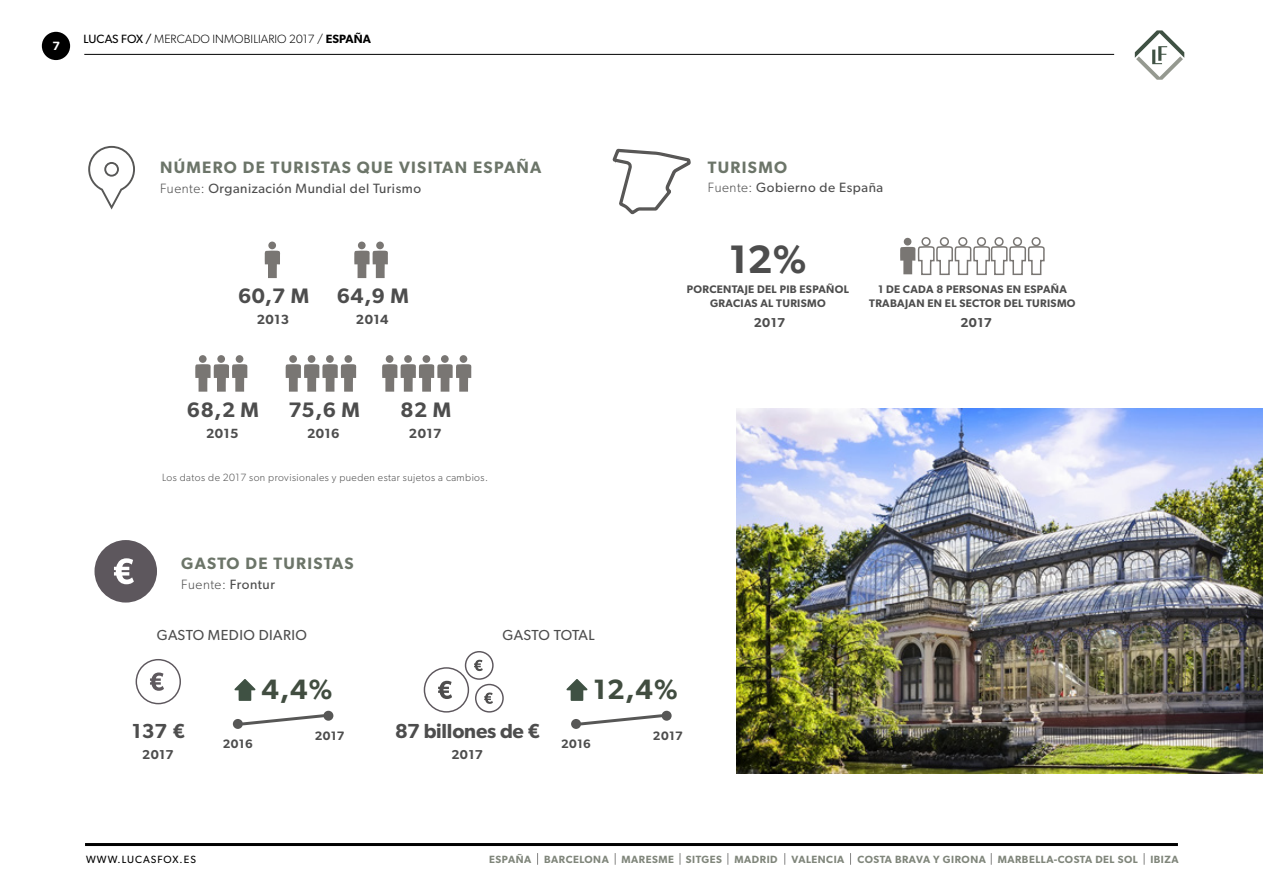
<style>
.page{position:relative;width:1263px;height:893px;background:#fff}
.page>*{position:absolute;margin:0;border:0;box-sizing:border-box;transform-origin:0 0}
.t1{font:600 39.75px "Gibson";color:#4d4d4d}
.t2{font:600 28.05px "Gibson";color:#414d40}
.t3{font:600 21px "Gibson";letter-spacing:.03em;color:#4d4d4d}
.t4{font:600 20.4px "Gibson";letter-spacing:-.01em;color:#4d4d4d}
.t5{font:600 16.5px "Gibson";letter-spacing:.08em;color:#6c7569}
.t6{font:14.55px "Gibson";letter-spacing:.03em;color:#4d4d4d}
.t7{font:14.55px "Gibson";letter-spacing:-.005em;color:#4d4d4d}
.t8{font:13.5px "Gibson";letter-spacing:.04em;color:#4d4d4d}
.t9{font:300 13.5px "Gibson";letter-spacing:.04em;color:#4d4d4d}
.t10{font:600 13.35px "Gibson";letter-spacing:.03em;color:#4d4d4d}
.t11{font:600 12.9px "Gibson";letter-spacing:.03em;color:#4d4d4d}
.t12{font:600 12.3px "Gibson";letter-spacing:.03em;color:#4d4d4d}
.t13{font:300 12px "Gibson";letter-spacing:.005em;color:#000}
.t14{font:600 12px "Gibson";color:#fff}
.t15{font:600 10.95px/14.2px "Gibson";letter-spacing:.03em;color:#4d4d4d;text-align:center}
.t16{font:600 10.5px "Gibson";letter-spacing:.05em;color:#80867b}
.t17{font:300 10.5px "Gibson";letter-spacing:.04em;color:#4d4d4d}
.t18{font:10.5px "Gibson";letter-spacing:.1em;color:#000}
.s1{font-weight:400}
.s2{font-weight:600}
.s3{font-weight:300}
</style>
<div class="page">
<hr style="left:84px;top:54px;width:1030px;height:1px;background:#000">
<div style="left:42px;top:32px;width:28px;height:28px;background:#000;border-radius:50%"></div>
<svg style="left:1135px;top:30px;width:49px;height:50px"></svg>
<hr style="left:85px;top:843px;width:1093px;height:3px;background:#000">
<svg style="left:615px;top:853px;width:1px;height:12px"></svg>
<svg style="left:991px;top:853px;width:1px;height:12px"></svg>
<svg style="left:680px;top:853px;width:1px;height:12px"></svg>
<svg style="left:727px;top:853px;width:1px;height:12px"></svg>
<svg style="left:850px;top:853px;width:1px;height:12px"></svg>
<svg style="left:1144px;top:853px;width:1px;height:12px"></svg>
<svg style="left:784px;top:853px;width:1px;height:12px"></svg>
<svg style="left:537px;top:853px;width:1px;height:12px"></svg>
<svg style="left:264px;top:251px;width:16px;height:27px"></svg>
<div style="left:268px;top:242px;width:8px;height:7px;background:#797673;border-radius:50%"></div>
<div style="left:376px;top:242px;width:8px;height:7px;background:#797673;border-radius:50%"></div>
<svg style="left:354px;top:251px;width:34px;height:27px"></svg>
<div style="left:358px;top:242px;width:8px;height:7px;background:#797673;border-radius:50%"></div>
<div style="left:289px;top:355px;width:8px;height:8px;background:#797673;border-radius:50%"></div>
<div style="left:386px;top:355px;width:7px;height:8px;background:#797673;border-radius:50%"></div>
<div style="left:199px;top:355px;width:8px;height:8px;background:#797673;border-radius:50%"></div>
<div style="left:326px;top:355px;width:8px;height:8px;background:#797673;border-radius:50%"></div>
<div style="left:422px;top:355px;width:8px;height:8px;background:#797673;border-radius:50%"></div>
<div style="left:236px;top:355px;width:7px;height:8px;background:#797673;border-radius:50%"></div>
<div style="left:308px;top:355px;width:7px;height:8px;background:#797673;border-radius:50%"></div>
<div style="left:404px;top:355px;width:8px;height:8px;background:#797673;border-radius:50%"></div>
<svg style="left:195px;top:364px;width:52px;height:28px"></svg>
<div style="left:217px;top:355px;width:8px;height:8px;background:#797673;border-radius:50%"></div>
<svg style="left:285px;top:364px;width:71px;height:28px"></svg>
<div style="left:344px;top:355px;width:8px;height:8px;background:#797673;border-radius:50%"></div>
<div style="left:441px;top:355px;width:8px;height:8px;background:#797673;border-radius:50%"></div>
<svg style="left:382px;top:364px;width:89px;height:28px"></svg>
<div style="left:460px;top:355px;width:7px;height:8px;background:#797673;border-radius:50%"></div>
<div style="left:904px;top:238px;width:7px;height:8px;background:#797673;border-radius:50%"></div>
<div style="left:940px;top:237px;width:9px;height:9px;border:2px solid #797673;border-radius:50%"></div>
<div style="left:994px;top:237px;width:10px;height:9px;border:2px solid #797673;border-radius:50%"></div>
<div style="left:921px;top:237px;width:10px;height:9px;border:2px solid #797673;border-radius:50%"></div>
<div style="left:958px;top:237px;width:9px;height:9px;border:2px solid #797673;border-radius:50%"></div>
<div style="left:1013px;top:237px;width:9px;height:9px;border:2px solid #797673;border-radius:50%"></div>
<div style="left:977px;top:237px;width:9px;height:9px;border:2px solid #797673;border-radius:50%"></div>
<svg style="left:900px;top:245px;width:145px;height:31px"></svg>
<div style="left:1031px;top:237px;width:10px;height:9px;border:2px solid #797673;border-radius:50%"></div>
<svg style="left:612px;top:148px;width:79px;height:67px"></svg>
<svg style="left:88px;top:146px;width:47px;height:64px"></svg>
<div style="left:94px;top:540px;width:63px;height:63px;background:#5d575d;border-radius:50%"></div>
<svg style="left:114px;top:558px;width:20px;height:26px"></svg>
<div style="left:136px;top:659px;width:45px;height:45px;border:1px solid #5d575d;border-radius:50%"></div>
<svg style="left:150px;top:672px;width:14px;height:19px"></svg>
<div style="left:424px;top:667px;width:45px;height:46px;border:1px solid #5d575d;border-radius:50%"></div>
<svg style="left:438px;top:681px;width:14px;height:18px"></svg>
<div style="left:475px;top:684px;width:29px;height:29px;border:1px solid #5d575d;border-radius:50%"></div>
<svg style="left:484px;top:692px;width:9px;height:12px"></svg>
<div style="left:465px;top:651px;width:29px;height:29px;border:1px solid #5d575d;border-radius:50%"></div>
<svg style="left:474px;top:660px;width:9px;height:11px"></svg>
<img style="left:736px;top:409px;width:527px;height:364px">
<svg style="left:233px;top:711px;width:100px;height:18px"></svg>
<svg style="left:571px;top:711px;width:101px;height:18px"></svg>
<svg style="left:234px;top:679px;width:22px;height:22px"></svg>
<svg style="left:566px;top:679px;width:22px;height:22px"></svg>
<p class="t14" style="left:53px;top:39px;width:9px">7</p>
<p class="t13" style="left:84px;top:31px;width:289px"><span class="s1">LUCAS FOX /</span> MERCADO INMOBILIARIO 2017 / <span class="s2">ESPAÑA</span></p>
<h3 class="t5" style="left:160px;top:157px;width:383px">NÚMERO DE TURISTAS QUE VISITAN ESPAÑA</h3>
<h3 class="t5" style="left:708px;top:158px;width:81px">TURISMO</h3>
<p class="t8" style="left:160px;top:180px;width:263px"><span class="s3">Fuente:</span> Organización Mundial del Turismo</p>
<p class="t8" style="left:708px;top:179px;width:177px"><span class="s3">Fuente:</span> Gobierno de España</p>
<h3 class="t3" style="left:238px;top:284px;width:72px">60,7 M</h3>
<h3 class="t3" style="left:337px;top:284px;width:73px">64,9 M</h3>
<p class="t10" style="left:257px;top:312px;width:34px">2013</p>
<p class="t10" style="left:356px;top:312px;width:34px">2014</p>
<h1 class="t1" style="left:729px;top:236px;width:79px">12%</h1>
<p class="t15" style="left:687px;top:282px;width:164px">PORCENTAJE DEL PIB ESPAÑOL<br>GRACIAS AL TURISMO</p>
<p class="t15" style="left:869px;top:282px;width:208px">1 DE CADA 8 PERSONAS EN ESPAÑA<br>TRABAJAN EN EL SECTOR DEL TURISMO</p>
<p class="t11" style="left:754px;top:315px;width:33px">2017</p>
<p class="t11" style="left:960px;top:315px;width:33px">2017</p>
<h3 class="t3" style="left:187px;top:397px;width:73px">68,2 M</h3>
<h3 class="t3" style="left:288px;top:397px;width:73px">75,6 M</h3>
<h3 class="t3" style="left:400px;top:397px;width:52px">82 M</h3>
<p class="t10" style="left:206px;top:425px;width:34px">2015</p>
<p class="t10" style="left:307px;top:425px;width:34px">2016</p>
<p class="t10" style="left:409px;top:425px;width:34px">2017</p>
<p class="t17" style="left:162px;top:471px;width:328px">Los datos de 2017 son provisionales y pueden estar sujetos a cambios.</p>
<h3 class="t5" style="left:181px;top:554px;width:174px">GASTO DE TURISTAS</h3>
<p class="t9" style="left:181px;top:576px;width:95px">Fuente: <span class="s1">Frontur</span></p>
<h3 class="t6" style="left:157px;top:626px;width:152px">GASTO MEDIO DIARIO</h3>
<h3 class="t7" style="left:502px;top:626px;width:94px">GASTO TOTAL</h3>
<h2 class="t2" style="left:262px;top:673px;width:72px">4,4%</h2>
<h2 class="t2" style="left:593px;top:673px;width:86px">12,4%</h2>
<h3 class="t4" style="left:132px;top:719px;width:55px">137 €</h3>
<p class="t11" style="left:142px;top:746px;width:33px">2017</p>
<h3 class="t4" style="left:395px;top:719px;width:147px">87 billones de €</h3>
<p class="t12" style="left:315px;top:728px;width:31px">2017</p>
<p class="t12" style="left:653px;top:728px;width:31px">2017</p>
<p class="t12" style="left:223px;top:737px;width:31px">2016</p>
<p class="t12" style="left:561px;top:737px;width:31px">2016</p>
<p class="t11" style="left:451px;top:746px;width:33px">2017</p>
<p class="t18" style="left:86px;top:853px;width:111px">WWW.LUCASFOX.ES</p>
<p class="t16" style="left:489px;top:853px;width:290px">ESPAÑA BARCELONA MARESME SITGES MADRID</p>
<p class="t16" style="left:791px;top:853px;width:54px">VALENCIA</p>
<p class="t16" style="left:857px;top:853px;width:323px">COSTA BRAVA Y GIRONA MARBELLA-COSTA DEL SOL IBIZA</p>
</div>
